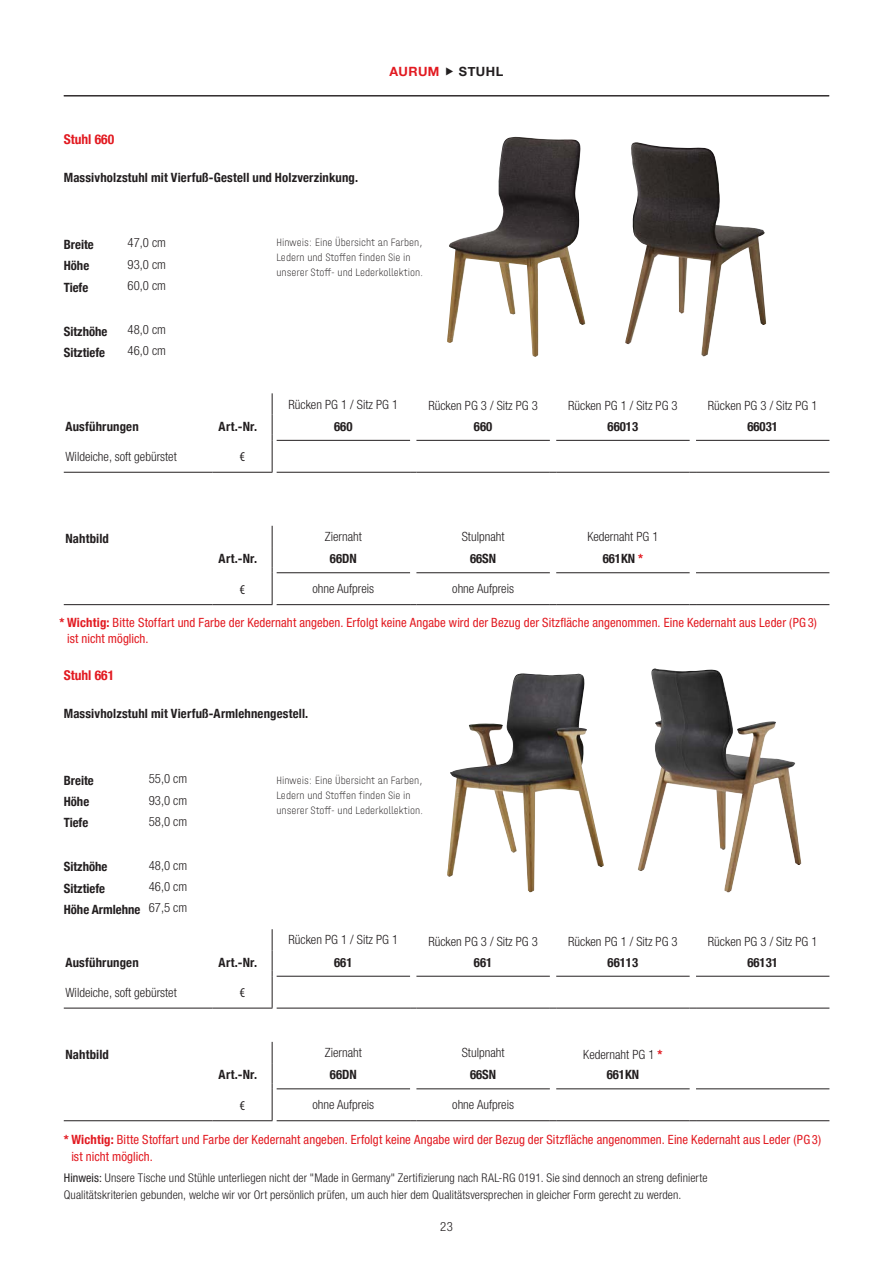
<style>
.page{position:relative;width:893px;height:1263px;background:#fff}
.page>*{position:absolute;margin:0;border:0;box-sizing:border-box;transform-origin:0 0}
.t1{font:700 condensed 13.5px "Helvetica Neue";color:#e21a21}
.t2{font:condensed 13.5px "Myriad Pro";color:#231f20}
.t3{font:300 condensed 12.75px "Helvetica Neue LT Std";color:#231f20}
.t4{font:700 condensed 12.75px "Helvetica Neue";letter-spacing:.01em;color:#231f20}
.t5{font:condensed 12.75px/16.5px "Helvetica Neue LT Std";letter-spacing:.005em;color:#e21a21}
.t6{font:700 12.75px "Helvetica Neue";letter-spacing:.035em;color:#e21a21}
.t7{font:700 12.75px "Helvetica Neue";letter-spacing:.04em;color:#231f20}
.t8{font:300 condensed 12px/16.5px "Helvetica Neue LT Std";letter-spacing:.005em;color:#231f20}
.t9{font:100 11.25px/15px "Halvar Eng";color:#231f20}
.s1{color:#e21a21}
.s2{font-family:"Helvetica Neue";font-weight:700}
.s3{font-family:"Helvetica Neue LT Std";font-weight:300}
.s4{font-family:"Helvetica Neue";font-weight:700;color:#e21a21}
.s5{font-weight:400}
</style>
<div class="page">
<hr style="left:64px;top:95px;width:765px;height:1px;background:#231f20">
<svg style="left:272px;top:526px;width:1px;height:47px"></svg>
<hr style="left:272px;top:573px;width:1px;height:31px;background:#231f20">
<hr style="left:64px;top:604px;width:149px;height:1px;background:#231f20">
<hr style="left:213px;top:604px;width:60px;height:1px;background:#231f20">
<hr style="left:277px;top:572px;width:133px;height:1px;background:#231f20">
<hr style="left:416px;top:572px;width:134px;height:1px;background:#231f20">
<hr style="left:556px;top:572px;width:134px;height:1px;background:#231f20">
<hr style="left:696px;top:572px;width:133px;height:1px;background:#231f20">
<hr style="left:277px;top:604px;width:133px;height:1px;background:#231f20">
<hr style="left:416px;top:604px;width:134px;height:1px;background:#231f20">
<hr style="left:556px;top:604px;width:134px;height:1px;background:#231f20">
<hr style="left:696px;top:604px;width:133px;height:1px;background:#231f20">
<svg style="left:272px;top:1042px;width:1px;height:47px"></svg>
<hr style="left:272px;top:1089px;width:1px;height:31px;background:#231f20">
<hr style="left:64px;top:1120px;width:149px;height:1px;background:#231f20">
<hr style="left:213px;top:1120px;width:60px;height:1px;background:#231f20">
<hr style="left:277px;top:1088px;width:133px;height:1px;background:#231f20">
<hr style="left:416px;top:1088px;width:134px;height:1px;background:#231f20">
<hr style="left:556px;top:1088px;width:134px;height:1px;background:#231f20">
<hr style="left:696px;top:1088px;width:133px;height:1px;background:#231f20">
<hr style="left:277px;top:1120px;width:133px;height:1px;background:#231f20">
<hr style="left:416px;top:1120px;width:134px;height:1px;background:#231f20">
<hr style="left:556px;top:1120px;width:134px;height:1px;background:#231f20">
<hr style="left:696px;top:1120px;width:133px;height:1px;background:#231f20">
<svg style="left:272px;top:393px;width:1px;height:47px"></svg>
<hr style="left:272px;top:440px;width:1px;height:32px;background:#231f20">
<hr style="left:64px;top:472px;width:149px;height:1px;background:#231f20">
<hr style="left:213px;top:472px;width:60px;height:1px;background:#231f20">
<hr style="left:277px;top:440px;width:133px;height:1px;background:#231f20">
<hr style="left:416px;top:440px;width:134px;height:1px;background:#231f20">
<hr style="left:556px;top:440px;width:134px;height:1px;background:#231f20">
<hr style="left:696px;top:440px;width:133px;height:1px;background:#231f20">
<hr style="left:277px;top:472px;width:133px;height:1px;background:#231f20">
<hr style="left:416px;top:472px;width:134px;height:1px;background:#231f20">
<hr style="left:556px;top:472px;width:134px;height:1px;background:#231f20">
<hr style="left:696px;top:472px;width:133px;height:1px;background:#231f20">
<svg style="left:272px;top:929px;width:1px;height:47px"></svg>
<hr style="left:272px;top:976px;width:1px;height:32px;background:#231f20">
<hr style="left:64px;top:1008px;width:149px;height:1px;background:#231f20">
<hr style="left:213px;top:1008px;width:60px;height:1px;background:#231f20">
<hr style="left:277px;top:976px;width:133px;height:1px;background:#231f20">
<hr style="left:416px;top:976px;width:134px;height:1px;background:#231f20">
<hr style="left:556px;top:976px;width:134px;height:1px;background:#231f20">
<hr style="left:696px;top:976px;width:133px;height:1px;background:#231f20">
<hr style="left:277px;top:1008px;width:133px;height:1px;background:#231f20">
<hr style="left:416px;top:1008px;width:134px;height:1px;background:#231f20">
<hr style="left:556px;top:1008px;width:134px;height:1px;background:#231f20">
<hr style="left:696px;top:1008px;width:133px;height:1px;background:#231f20">
<img style="left:447px;top:137px;width:138px;height:220px">
<img style="left:625px;top:142px;width:141px;height:214px">
<img style="left:447px;top:673px;width:157px;height:220px">
<img style="left:638px;top:680px;width:163px;height:212px">
<p class="t1" style="left:64px;top:128px;width:52px">Stuhl 660</p>
<p class="t4" style="left:64px;top:167px;width:296px">Massivholzstuhl mit Vierfuß-Gestell und Holzverzinkung.</p>
<p class="t6" style="left:390px;top:62px;width:51px">AURUM</p>
<p class="t7" style="left:459px;top:62px;width:46px">STUHL</p>
<p class="t4" style="left:64px;top:234px;width:31px">Breite</p>
<p class="t3" style="left:128px;top:236px;width:40px">47,0 cm</p>
<p class="t4" style="left:64px;top:255px;width:27px">Höhe</p>
<p class="t3" style="left:128px;top:257px;width:40px">93,0 cm</p>
<p class="t4" style="left:64px;top:276px;width:26px">Tiefe</p>
<p class="t3" style="left:128px;top:278px;width:40px">60,0 cm</p>
<p class="t4" style="left:64px;top:320px;width:45px">Sitzhöhe</p>
<p class="t3" style="left:128px;top:322px;width:40px">48,0 cm</p>
<p class="t4" style="left:64px;top:342px;width:43px">Sitztiefe</p>
<p class="t3" style="left:128px;top:343px;width:40px">46,0 cm</p>
<p class="t9" style="left:276px;top:235px;width:149px">Hinweis: Eine Übersicht an Farben,<br>Ledern und Stoffen finden Sie in unserer Stoff- und Lederkollektion.</p>
<p class="t3" style="left:289px;top:397px;width:111px">Rücken PG 1 / Sitz PG 1</p>
<p class="t3" style="left:428px;top:398px;width:111px">Rücken PG 3 / Sitz PG 3</p>
<p class="t3" style="left:568px;top:398px;width:111px">Rücken PG 1 / Sitz PG 3</p>
<p class="t3" style="left:708px;top:398px;width:111px">Rücken PG 3 / Sitz PG 1</p>
<p class="t4" style="left:65px;top:416px;width:75px">Ausführungen</p>
<p class="t4" style="left:219px;top:416px;width:40px">Art.-Nr.</p>
<p class="t4" style="left:334px;top:416px;width:20px">660</p>
<p class="t4" style="left:474px;top:416px;width:20px">660</p>
<p class="t4" style="left:608px;top:416px;width:32px">66013</p>
<p class="t4" style="left:747px;top:416px;width:32px">66031</p>
<p class="t3" style="left:65px;top:449px;width:113px">Wildeiche, soft gebürstet</p>
<p class="t2" style="left:240px;top:449px;width:7px">€</p>
<p class="t4" style="left:65px;top:527px;width:45px">Nahtbild</p>
<p class="t3" style="left:325px;top:529px;width:39px">Ziernaht</p>
<p class="t3" style="left:462px;top:529px;width:44px">Stulpnaht</p>
<p class="t3" style="left:587px;top:529px;width:73px">Kedernaht PG 1</p>
<p class="t4" style="left:219px;top:548px;width:40px">Art.-Nr.</p>
<p class="t4" style="left:330px;top:548px;width:28px">66DN</p>
<p class="t4" style="left:470px;top:548px;width:28px">66SN</p>
<p class="t4" style="left:603px;top:548px;width:42px">661KN <span class="s1">*</span></p>
<p class="t2" style="left:240px;top:581px;width:7px">€</p>
<p class="t3" style="left:312px;top:581px;width:63px">ohne Aufpreis</p>
<p class="t3" style="left:452px;top:581px;width:63px">ohne Aufpreis</p>
<p class="t5" style="left:67px;top:614px;width:751px;text-indent:-8px"><span class="s2">* Wichtig:</span> Bitte Stoffart und Farbe der Kedernaht angeben. Erfolgt keine Angabe wird der Bezug der Sitzfläche angenommen. Eine Kedernaht aus Leder (PG 3) ist nicht möglich.</p>
<p class="t1" style="left:64px;top:663px;width:52px">Stuhl 661</p>
<p class="t4" style="left:64px;top:703px;width:246px">Massivholzstuhl mit Vierfuß-Armlehnengestell.</p>
<p class="t4" style="left:64px;top:770px;width:31px">Breite</p>
<p class="t3" style="left:149px;top:771px;width:40px">55,0 cm</p>
<p class="t4" style="left:64px;top:791px;width:27px">Höhe</p>
<p class="t3" style="left:149px;top:793px;width:40px">93,0 cm</p>
<p class="t4" style="left:64px;top:812px;width:26px">Tiefe</p>
<p class="t3" style="left:149px;top:814px;width:40px">58,0 cm</p>
<p class="t4" style="left:64px;top:856px;width:45px">Sitzhöhe</p>
<p class="t3" style="left:149px;top:858px;width:40px">48,0 cm</p>
<p class="t4" style="left:64px;top:878px;width:43px">Sitztiefe</p>
<p class="t3" style="left:149px;top:879px;width:40px">46,0 cm</p>
<p class="t4" style="left:64px;top:899px;width:125px">Höhe Armlehne <span class="s3">67,5 cm</span></p>
<p class="t9" style="left:276px;top:773px;width:149px">Hinweis: Eine Übersicht an Farben,<br>Ledern und Stoffen finden Sie in unserer Stoff- und Lederkollektion.</p>
<p class="t3" style="left:289px;top:932px;width:111px">Rücken PG 1 / Sitz PG 1</p>
<p class="t3" style="left:428px;top:934px;width:111px">Rücken PG 3 / Sitz PG 3</p>
<p class="t3" style="left:568px;top:934px;width:111px">Rücken PG 1 / Sitz PG 3</p>
<p class="t3" style="left:708px;top:934px;width:111px">Rücken PG 3 / Sitz PG 1</p>
<p class="t4" style="left:65px;top:951px;width:75px">Ausführungen</p>
<p class="t4" style="left:219px;top:951px;width:40px">Art.-Nr.</p>
<p class="t4" style="left:334px;top:951px;width:20px">661</p>
<p class="t4" style="left:474px;top:951px;width:20px">661</p>
<p class="t4" style="left:608px;top:951px;width:32px">66113</p>
<p class="t4" style="left:747px;top:951px;width:32px">66131</p>
<p class="t3" style="left:65px;top:985px;width:113px">Wildeiche, soft gebürstet</p>
<p class="t2" style="left:240px;top:984px;width:7px">€</p>
<p class="t4" style="left:65px;top:1043px;width:45px">Nahtbild</p>
<p class="t3" style="left:325px;top:1045px;width:39px">Ziernaht</p>
<p class="t3" style="left:462px;top:1045px;width:44px">Stulpnaht</p>
<p class="t3" style="left:583px;top:1047px;width:81px">Kedernaht PG 1 <span class="s4">*</span></p>
<p class="t4" style="left:219px;top:1064px;width:40px">Art.-Nr.</p>
<p class="t4" style="left:330px;top:1064px;width:28px">66DN</p>
<p class="t4" style="left:470px;top:1064px;width:28px">66SN</p>
<p class="t4" style="left:607px;top:1064px;width:34px">661KN</p>
<p class="t2" style="left:240px;top:1097px;width:7px">€</p>
<p class="t3" style="left:312px;top:1097px;width:63px">ohne Aufpreis</p>
<p class="t3" style="left:452px;top:1097px;width:63px">ohne Aufpreis</p>
<p class="t5" style="left:71px;top:1131px;width:751px;text-indent:-8px"><span class="s2">* Wichtig:</span> Bitte Stoffart und Farbe der Kedernaht angeben. Erfolgt keine Angabe wird der Bezug der Sitzfläche angenommen. Eine Kedernaht aus Leder (PG 3) ist nicht möglich.</p>
<p class="t8" style="left:64px;top:1170px;width:645px"><span class="s5">Hinweis:</span> Unsere Tische und Stühle unterliegen nicht der "Made in Germany" Zertifizierung nach RAL-RG 0191. Sie sind dennoch an streng definierte<br>Qualitätskriterien gebunden, welche wir vor Ort persönlich prüfen, um auch hier dem Qualitätsversprechen in gleicher Form gerecht zu werden.</p>
<p class="t3" style="left:440px;top:1219px;width:14px">23</p>
</div>
